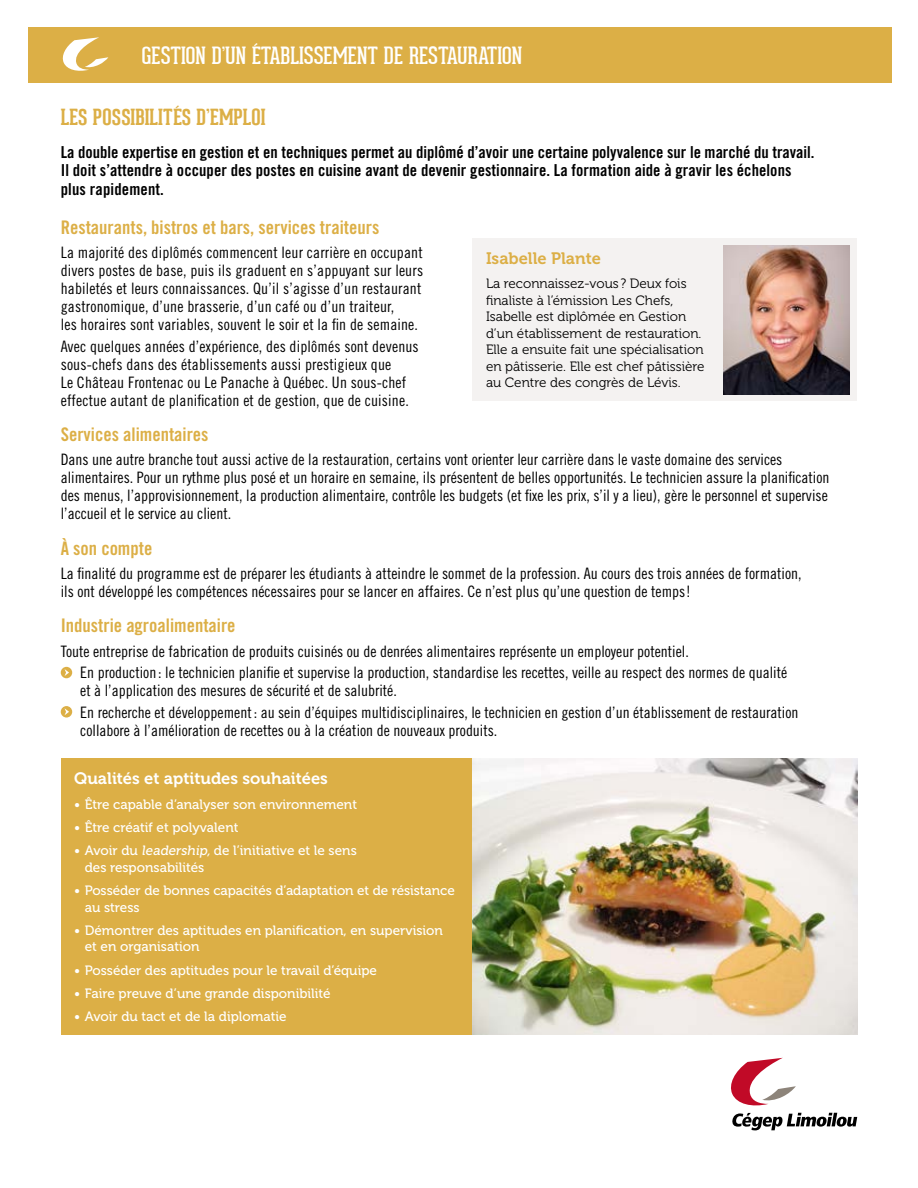
<style>
.page{position:relative;width:918px;height:1188px;background:#fff}
.page>*{position:absolute;margin:0;border:0;box-sizing:border-box;transform-origin:0 0}
.t1{font:23.25px "Geared Slab";color:#fff}
.t2{font:700 21.75px "Geared Slab";color:#dcaf46}
.t3{font:18.75px "Trade Gothic LT Std Bd Cn 20";color:#dcaf46}
.t4{font:16.5px/18.8px "Trade Gothic LT Std Bd Cn 20";letter-spacing:.005em;color:#000}
.t5{font:16.5px "Museo 700";color:#fff}
.t6{font:16.5px "Museo 700";color:#dcaf46}
.t7{font:15.75px/18px "Trade Gothic LT Std Cn 18";color:#000}
.t8{font:13.5px/16.5px "Museo 500";color:#fff}
.t9{font:13.5px/16.5px "Museo 300";color:#000}
.s1{font-style:italic}
</style>
<div class="page">
<div style="left:28px;top:27px;width:864px;height:55px;background:#dcaf46"></div>
<svg style="left:62px;top:37px;width:46px;height:34px"></svg>
<div style="left:61px;top:667px;width:11px;height:11px;background:#dcaf46;border-radius:50%"></div>
<svg style="left:65px;top:669px;width:4px;height:7px"></svg>
<div style="left:61px;top:706px;width:11px;height:12px;background:#dcaf46;border-radius:50%"></div>
<svg style="left:65px;top:708px;width:4px;height:7px"></svg>
<div style="left:61px;top:758px;width:411px;height:277px;background:#dcaf46"></div>
<div style="left:472px;top:238px;width:385px;height:163px;background:#f4f2f1"></div>
<img style="left:724px;top:245px;width:126px;height:149px">
<img style="left:472px;top:758px;width:385px;height:277px">
<svg style="left:731px;top:1058px;width:126px;height:72px"></svg>
<h1 class="t1" style="left:142px;top:41px;width:382px">GESTION D’UN ÉTABLISSEMENT DE RESTAURATION</h1>
<h2 class="t2" style="left:61px;top:104px;width:206px">LES POSSIBILITÉS D’EMPLOI</h2>
<p class="t4" style="left:61px;top:142px;width:755px">La double expertise en gestion et en techniques permet au diplômé d’avoir une certaine polyvalence sur le marché du travail.<br>Il doit s’attendre à occuper des postes en cuisine avant de devenir gestionnaire. La formation aide à gravir les échelons plus rapidement.</p>
<p class="t3" style="left:61px;top:216px;width:320px">Restaurants, bistros et bars, services traiteurs</p>
<p class="t7" style="left:61px;top:244px;width:364px">La majorité des diplômés commencent leur carrière en occupant divers postes de base, puis ils graduent en s’appuyant sur leurs habiletés et leurs connaissances. Qu’il s’agisse d’un restaurant gastronomique, d’une brasserie, d’un café ou d’un traiteur,<br>les horaires sont variables, souvent le soir et la fin de semaine.</p>
<p class="t7" style="left:61px;top:337px;width:360px">Avec quelques années d’expérience, des diplômés sont devenus sous-chefs dans des établissements aussi prestigieux que<br>Le Château Frontenac ou Le Panache à Québec. Un sous-chef effectue autant de planification et de gestion, que de cuisine.</p>
<p class="t3" style="left:61px;top:423px;width:149px">Services alimentaires</p>
<p class="t7" style="left:61px;top:451px;width:770px">Dans une autre branche tout aussi active de la restauration, certains vont orienter leur carrière dans le vaste domaine des services alimentaires. Pour un rythme plus posé et un horaire en semaine, ils présentent de belles opportunités. Le technicien assure la planification des menus, l’approvisionnement, la production alimentaire, contrôle les budgets (et fixe les prix, s’il y a lieu), gère le personnel et supervise l’accueil et le service au client.</p>
<p class="t3" style="left:61px;top:536px;width:93px">À son compte</p>
<p class="t7" style="left:61px;top:564px;width:742px">La finalité du programme est de préparer les étudiants à atteindre le sommet de la profession. Au cours des trois années de formation, ils ont développé les compétences nécessaires pour se lancer en affaires. Ce n’est plus qu’une question de temps!</p>
<p class="t3" style="left:61px;top:614px;width:176px">Industrie agroalimentaire</p>
<p class="t7" style="left:80px;top:641px;width:708px;line-height:21.3px;text-indent:-20px">Toute entreprise de fabrication de produits cuisinés ou de denrées alimentaires représente un employeur potentiel.<br>En production : le technicien planifie et supervise la production, standardise les recettes, veille au respect des normes de qualité</p>
<p class="t7" style="left:80px;top:680px;width:720px;line-height:21.3px">et à l’application des mesures de sécurité et de salubrité.<br>En recherche et développement: au sein d’équipes multidisciplinaires, le technicien en gestion d’un établissement de restauration</p>
<p class="t7" style="left:80px;top:721px;width:419px">collabore à l’amélioration de recettes ou à la création de nouveaux produits.</p>
<p class="t5" style="left:74px;top:769px;width:255px">Qualités et aptitudes souhaitées</p>
<p class="t8" style="left:74px;top:796px;width:284px">• Être capable d’analyser son environnement</p>
<p class="t8" style="left:74px;top:820px;width:166px">• Être créatif et polyvalent</p>
<p class="t8" style="left:85px;top:843px;width:274px;text-indent:-10px">• Avoir du <span class="s1">leadership,</span> de l’initiative et le sens des responsabilités</p>
<p class="t8" style="left:85px;top:883px;width:372px;text-indent:-11px">• Posséder de bonnes capacités d’adaptation et de résistance au stress</p>
<p class="t8" style="left:85px;top:922px;width:360px;text-indent:-11px">• Démontrer des aptitudes en planification, en supervision et en organisation</p>
<p class="t8" style="left:74px;top:962px;width:304px">• Posséder des aptitudes pour le travail d’équipe</p>
<p class="t8" style="left:74px;top:985px;width:258px">• Faire preuve d’une grande disponibilité</p>
<p class="t8" style="left:74px;top:1008px;width:214px">• Avoir du tact et de la diplomatie</p>
<p class="t6" style="left:486px;top:249px;width:116px">Isabelle Plante</p>
<p class="t9" style="left:486px;top:276px;width:220px">La reconnaissez-vous ? Deux fois finaliste à l’émission Les Chefs, Isabelle est diplômée en Gestion d’un établissement de restauration.<br>Elle a ensuite fait une spécialisation en pâtisserie. Elle est chef pâtissière au Centre des congrès de Lévis.</p>
</div>
